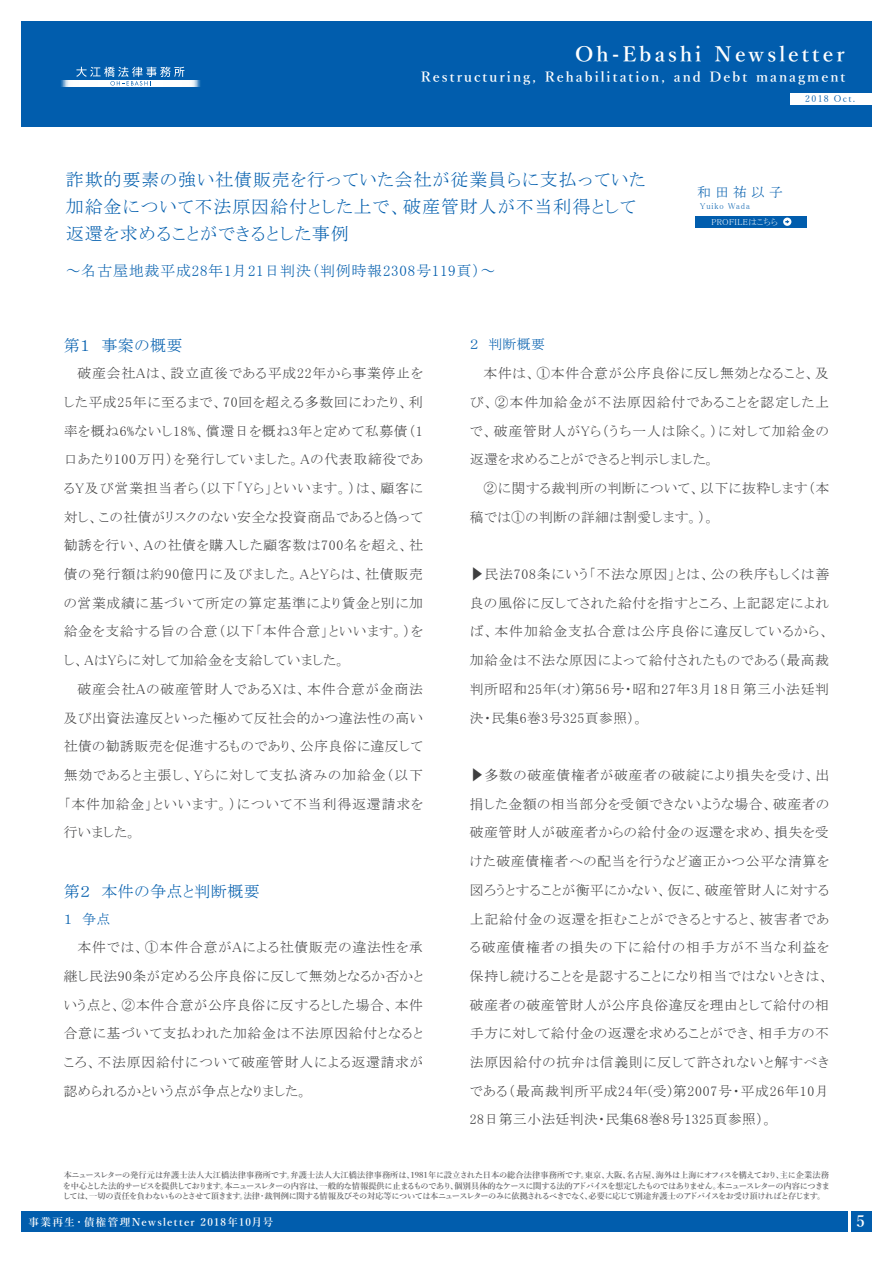
<style>
.page{position:relative;width:893px;height:1263px;background:#fff}
.page>*{position:absolute;margin:0;border:0;box-sizing:border-box;transform-origin:0 0}
.t1{font:600 21px "Yu Mincho";letter-spacing:.15em;color:#fff}
.t2{font:18px/27px "MS P Mincho";letter-spacing:.05em;color:#015dad}
.t3{font:15.9px "MS P Mincho";letter-spacing:.03em;color:#015dad}
.t4{font:600 15.9px "Yu Mincho";color:#fff}
.t5{font:15px "MS P Mincho";letter-spacing:.05em;color:#015dad}
.t6{font:13.8px/28.7px "MS P Mincho";letter-spacing:.05em;color:#3e3e3f;text-align:justify}
.t7{font:13.8px/28.7px "MS P Mincho";letter-spacing:.03em;color:#3e3e3f}
.t8{font:600 13.8px "Yu Mincho";letter-spacing:.15em;color:#fff}
.t9{font:13.8px "MS P Mincho";letter-spacing:.165em;color:#015dad}
.t10{font:600 10.65px "Yu Mincho";letter-spacing:.12em;color:#fff}
.t11{font:9px "Yu Mincho";letter-spacing:.15em;color:#015dad}
.t12{font:8.55px "MS P Mincho";letter-spacing:.03em;color:#fff}
.t13{font:8.55px "MS P Mincho";letter-spacing:.1em;color:#015dad}
.t14{font:600 8.25px/10.5px "Yu Mincho";letter-spacing:-.085em;color:#636366;text-align:justify}
.s1{font-family:"Koz Go Pr 6 N"}
</style>
<div class="page">
<div style="left:851px;top:1211px;width:21px;height:21px;background:#015dad"></div>
<div style="left:21px;top:1211px;width:827px;height:21px;background:#015dad"></div>
<div style="left:695px;top:216px;width:112px;height:11px;background:#015dad"></div>
<svg style="left:783px;top:218px;width:8px;height:8px"></svg>
<div style="left:21px;top:22px;width:851px;height:105px;background:#015dad"></div>
<div style="left:60px;top:80px;width:141px;height:7px;background:#0661ae"></div>
<div style="left:61px;top:80px;width:140px;height:7px;background:#166bb3"></div>
<div style="left:62px;top:80px;width:138px;height:7px;background:#347dbc"></div>
<div style="left:63px;top:80px;width:136px;height:7px;background:#4a8ac3"></div>
<div style="left:63px;top:80px;width:135px;height:7px;background:#699ecd"></div>
<div style="left:64px;top:80px;width:134px;height:7px;background:#7fadd4"></div>
<div style="left:65px;top:80px;width:132px;height:7px;background:#a4c4e0"></div>
<div style="left:65px;top:80px;width:131px;height:7px;background:#b1cce4"></div>
<div style="left:66px;top:80px;width:130px;height:7px;background:#c6daeb"></div>
<div style="left:67px;top:80px;width:128px;height:7px;background:#dbe8f2"></div>
<div style="left:68px;top:80px;width:126px;height:7px;background:#eaf1f7"></div>
<div style="left:68px;top:80px;width:125px;height:7px;background:#eef4f8"></div>
<div style="left:69px;top:80px;width:124px;height:7px;background:#f3f7f9"></div>
<div style="left:70px;top:80px;width:122px;height:7px;background:#fff"></div>
<svg style="left:76px;top:67px;width:108px;height:19px"></svg>
<div style="left:790px;top:94px;width:82px;height:11px;background:#fff"></div>
<h1 class="t1" style="left:575px;top:42px;width:271px">Oh-Ebashi Newsletter</h1>
<p class="t11" style="left:805px;top:91px;width:52px">2018 Oct.</p>
<p class="t8" style="left:421px;top:70px;width:426px">Restructuring, Rehabilitation, and Debt managment</p>
<h2 class="t2" style="left:66px;top:166px;width:581px">詐欺的要素の強い社債販売を行っていた会社が従業員らに支払っていた加給金について不法原因給付とした上で、破産管財人が不当利得として返還を求めることができるとした事例</h2>
<p class="t5" style="left:66px;top:264px;width:431px">～名古屋地裁平成28年1月21日判決（判例時報2308号119頁）～</p>
<p class="t9" style="left:697px;top:186px;width:87px">和田祐以子</p>
<p class="t13" style="left:700px;top:202px;width:51px">Yuiko Wada</p>
<p class="t12" style="left:712px;top:218px;width:68px">PROFILEはこちら</p>
<p class="t3" style="left:64px;top:338px;width:120px">第１　事案の概要</p>
<p class="t6" style="left:64px;top:359px;width:361px;text-indent:14px">破産会社Aは、設立直後である平成22年から事業停止をした平成25年に至るまで、70回を超える多数回にわたり、利率を概ね6%ないし18%、償還日を概ね3年と定めて私募債（1口あたり100万円）を発行していました。Aの代表取締役であるY及び営業担当者ら（以下「Yら」といいます。）は、顧客に対し、この社債がリスクのない安全な投資商品であると偽って勧誘を行い、Aの社債を購入した顧客数は700名を超え、社債の発行額は約90億円に及びました。AとYらは、社債販売の営業成績に基づいて所定の算定基準により賃金と別に加給金を支給する旨の合意（以下「本件合意」といいます。）をし、AはYらに対して加給金を支給していました。</p>
<p class="t6" style="left:64px;top:674px;width:361px;text-indent:14px">破産会社Aの破産管財人であるXは、本件合意が金商法及び出資法違反といった極めて反社会的かつ違法性の高い社債の勧誘販売を促進するものであり、公序良俗に違反して無効であると主張し、Yらに対して支払済みの加給金（以下「本件加給金」といいます。）について不当利得返還請求を行いました。</p>
<p class="t3" style="left:64px;top:883px;width:198px">第２　本件の争点と判断概要</p>
<p class="t9" style="left:64px;top:912px;width:48px">１　争点</p>
<p class="t6" style="left:64px;top:933px;width:361px;text-indent:14px">本件では、①本件合意がAによる社債販売の違法性を承継し民法90条が定める公序良俗に反して無効となるか否かという点と、②本件合意が公序良俗に反するとした場合、本件合意に基づいて支払われた加給金は不法原因給付となるところ、不法原因給付について破産管財人による返還請求が認められるかという点が争点となりました。</p>
<p class="t9" style="left:470px;top:338px;width:77px">２　判断概要</p>
<p class="t6" style="left:470px;top:359px;width:361px;text-indent:14px">本件は、①本件合意が公序良俗に反し無効となること、及び、②本件加給金が不法原因給付であることを認定した上で、破産管財人がYら（うち一人は除く。）に対して加給金の返還を求めることができると判示しました。</p>
<p class="t7" style="left:470px;top:474px;width:361px;text-indent:14px">②に関する裁判所の判断について、以下に抜粋します（本稿では①の判断の詳細は割愛します。）。</p>
<p class="t6" style="left:470px;top:560px;width:361px"><span class="s1">▶</span>民法708条にいう「不法な原因」とは、公の秩序もしくは善良の風俗に反してされた給付を指すところ、上記認定によれば、本件加給金支払合意は公序良俗に違反しているから、加給金は不法な原因によって給付されたものである（最高裁判所昭和25年(オ)第56号・昭和27年3月18日第三小法廷判決・民集6巻3号325頁参照）。</p>
<p class="t6" style="left:470px;top:761px;width:361px"><span class="s1">▶</span>多数の破産債権者が破産者の破綻により損失を受け、出捐した金額の相当部分を受領できないような場合、破産者の破産管財人が破産者からの給付金の返還を求め、損失を受けた破産債権者への配当を行うなど適正かつ公平な清算を図ろうとすることが衡平にかない、仮に、破産管財人に対する上記給付金の返還を拒むことができるとすると、被害者である破産債権者の損失の下に給付の相手方が不当な利益を保持し続けることを是認することになり相当ではないときは、破産者の破産管財人が公序良俗違反を理由として給付の相手方に対して給付金の返還を求めることができ、相手方の不法原因給付の抗弁は信義則に反して許されないと解すべきである（最高裁判所平成24年(受)第2007号・平成26年10月28日第三小法廷判決・民集68巻8号1325頁参照）。</p>
<p class="t14" style="left:63px;top:1170px;width:769px">本ニュースレターの発行元は弁護士法人大江橋法律事務所です。弁護士法人大江橋法律事務所は、1981年に設立された日本の総合法律事務所です。東京、大阪、名古屋、海外は上海にオフィスを構えており、主に企業法務を中心とした法的サービスを提供しております。本ニュースレターの内容は、一般的な情報提供に止まるものであり、個別具体的なケースに関する法的アドバイスを想定したものではありません。本ニュースレターの内容につきましては、一切の責任を負わないものとさせて頂きます。法律・裁判例に関する情報及びその対応等については本ニュースレターのみに依拠されるべきでなく、必要に応じて別途弁護士のアドバイスをお受け頂ければと存じます。</p>
<p class="t10" style="left:29px;top:1216px;width:246px">事業再生・債権管理Newsletter 2018年10月号</p>
<p class="t4" style="left:857px;top:1212px;width:10px">5</p>
</div>
